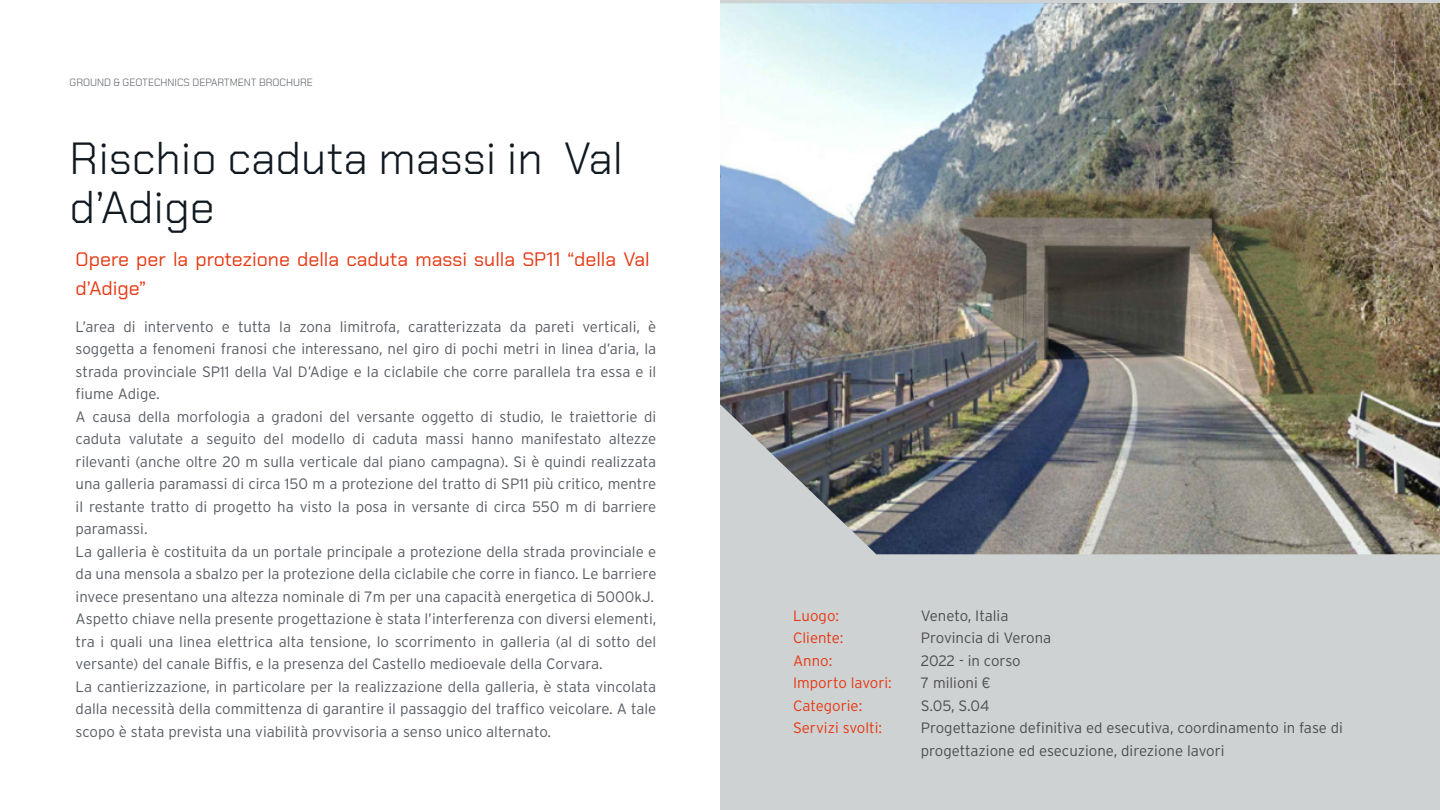
<style>
.page{position:relative;width:1440px;height:810px;background:#fff}
.page>*{position:absolute;margin:0;border:0;box-sizing:border-box;transform-origin:0 0}
.t1{font:300 45px/49.5px "Chakra Petch";color:#101820}
.t2{font:19.5px/29.2px "Chakra Petch";color:#e63812}
.t3{font:300 15px/22.5px "Interstate";color:#585d63}
.t4{font:300 15px/22.5px "Interstate";color:#4d4d4d}
.t5{font:300 15px/22.5px "Interstate";color:#e63812}
.t6{font:300 10.5px "Chakra Petch";color:#585d63}
</style>
<div class="page">
<div style="left:720px;top:0;width:720px;height:809px;background:#cfd2d3"></div>
<img style="left:720px;top:3px;width:720px;height:551px">
<p class="t6" style="left:70px;top:76px;width:245px">GROUND &amp; GEOTECHNICS DEPARTMENT BROCHURE</p>
<h1 class="t1" style="left:70px;top:134px;width:555px">Rischio caduta massi in Val d’Adige</h1>
<h2 class="t2" style="left:76px;top:244px;width:576px">Opere per la protezione della caduta massi sulla SP11 “della Val d’Adige”</h2>
<p class="t3" style="left:76px;top:315px;width:582px">L’area di intervento e tutta la zona limitrofa, caratterizzata da pareti verticali, è soggetta a fenomeni franosi che interessano, nel giro di pochi metri in linea d’aria, la strada provinciale SP11 della Val D’Adige e la ciclabile che corre parallela tra essa e il fiume Adige.<br>A causa della morfologia a gradoni del versante oggetto di studio, le traiettorie di caduta valutate a seguito del modello di caduta massi hanno manifestato altezze rilevanti (anche oltre 20 m sulla verticale dal piano campagna). Si è quindi realizzata una galleria paramassi di circa 150 m a protezione del tratto di SP11 più critico, mentre il restante tratto di progetto ha visto la posa in versante di circa 550 m di barriere paramassi.<br>La galleria è costituita da un portale principale a protezione della strada provinciale e da una mensola a sbalzo per la protezione della ciclabile che corre in fianco. Le barriere invece presentano una altezza nominale di 7m per una capacità energetica di 5000kJ.<br>Aspetto chiave nella presente progettazione è stata l’interferenza con diversi elementi, tra i quali una linea elettrica alta tensione, lo scorrimento in galleria (al di sotto del versante) del canale Biffis, e la presenza del Castello medioevale della Corvara.<br>La cantierizzazione, in particolare per la realizzazione della galleria, è stata vincolata dalla necessità della committenza di garantire il passaggio del traffico veicolare. A tale scopo è stata prevista una viabilità provvisoria a senso unico alternato.</p>
<p class="t5" style="left:793px;top:604px;width:100px">Luogo:<br>Cliente:<br>Anno:<br>Importo lavori:<br>Categorie:<br>Servizi svolti:</p>
<p class="t4" style="left:921px;top:604px;width:424px">Veneto, Italia<br>Provincia di Verona<br>2022 - in corso<br>7 milioni €<br>S.05, S.04<br>Progettazione definitiva ed esecutiva, coordinamento in fase di progettazione ed esecuzione, direzione lavori</p>
</div>
